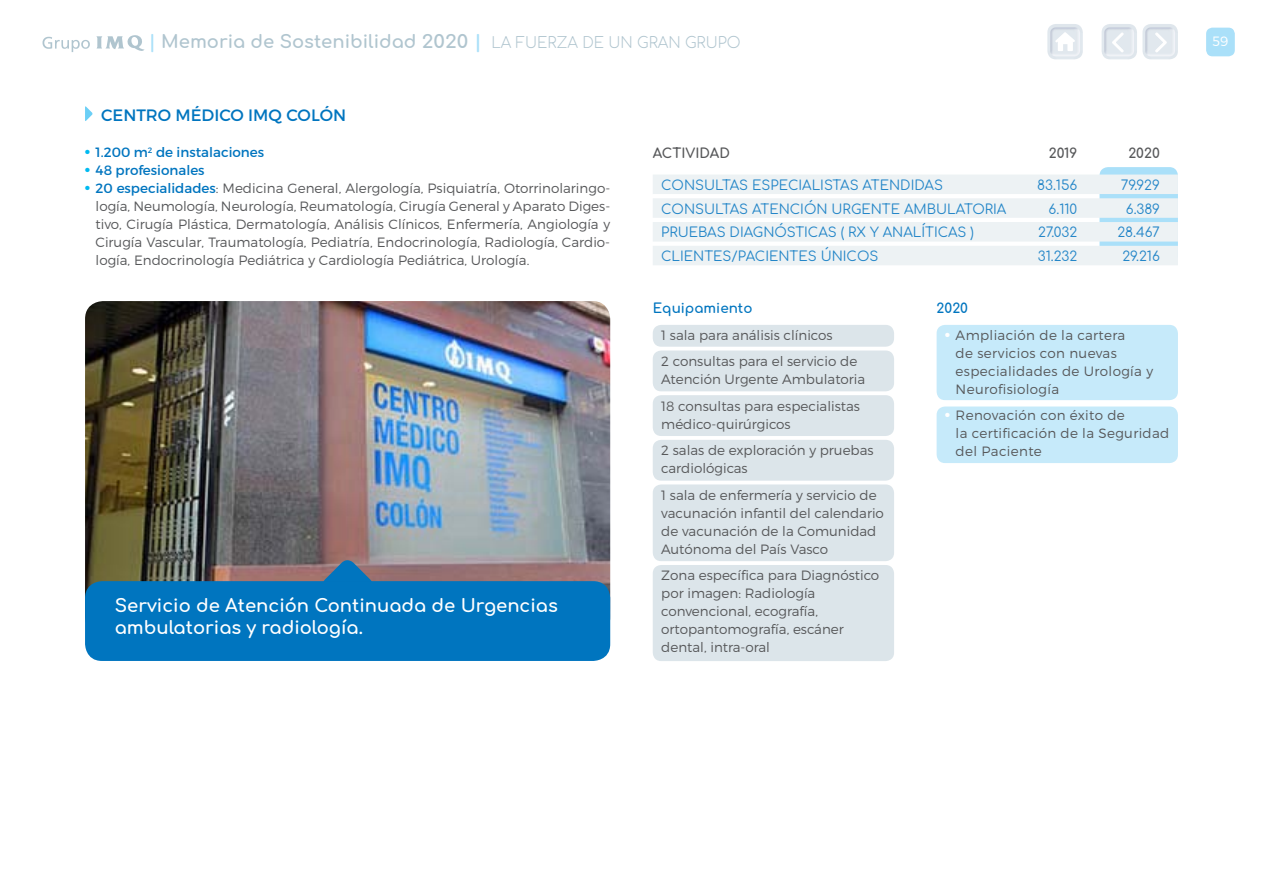
<style>
.page{position:relative;width:1263px;height:893px;background:#fff}
.page>*{position:absolute;margin:0;border:0;box-sizing:border-box;transform-origin:0 0}
.t1{font:700 18px/21.6px "Comfortaa";color:#fff}
.t2{font:700 18px "Comfortaa";color:#b0c5cf}
.t3{font:16.5px "Montserrat";color:#0075bf}
.t4{font:300 13.5px/18px "Montserrat";color:#57585a}
.t5{font:13.5px "Comfortaa";color:#2486c8}
.t6{font:300 13.5px/18px "Montserrat";letter-spacing:.025em;color:#57585a}
.t7{font:13.5px "Montserrat";color:#0075bf}
.t8{font:700 13.5px "Comfortaa";color:#57585a}
.t9{font:700 13.5px "Comfortaa";color:#0075bf}
.t10{font:300 13.5px "Montserrat";color:#fff}
.s1{color:#aae0f9}
.s2{font-weight:300;font-size:15px}
.s3{font-weight:400;color:#0075bf}
</style>
<div class="page">
<div style="left:1206px;top:28px;width:29px;height:28px;background:#aae0f9;border-radius:6px"></div>
<svg style="left:96px;top:35px;width:48px;height:16px"></svg>
<svg style="left:43px;top:37px;width:47px;height:15px"></svg>
<img style="left:1047px;top:24px;width:36px;height:35px">
<svg style="left:1055px;top:32px;width:20px;height:19px"></svg>
<svg style="left:85px;top:106px;width:8px;height:15px"></svg>
<div style="left:1099px;top:167px;width:79px;height:96px;background:#aae0f9;border-radius:9px"></div>
<div style="left:653px;top:175px;width:525px;height:19px;background:#edf2f4"></div>
<div style="left:653px;top:198px;width:525px;height:20px;background:#edf2f4"></div>
<div style="left:653px;top:222px;width:525px;height:20px;background:#edf2f4"></div>
<div style="left:653px;top:246px;width:525px;height:19px;background:#edf2f4"></div>
<div style="left:936px;top:325px;width:242px;height:75px;background:#c6eafa;border-radius:9px"></div>
<div style="left:936px;top:406px;width:242px;height:57px;background:#c6eafa;border-radius:9px"></div>
<div style="left:653px;top:325px;width:241px;height:22px;background:#dce5ea;border-radius:9px"></div>
<div style="left:653px;top:440px;width:241px;height:41px;background:#dce5ea;border-radius:9px"></div>
<div style="left:653px;top:484px;width:241px;height:77px;background:#dce5ea;border-radius:9px"></div>
<div style="left:653px;top:351px;width:241px;height:40px;background:#dce5ea;border-radius:9px"></div>
<div style="left:653px;top:395px;width:241px;height:41px;background:#dce5ea;border-radius:9px"></div>
<div style="left:653px;top:565px;width:241px;height:96px;background:#dce5ea;border-radius:9px"></div>
<img style="left:85px;top:301px;width:525px;height:293px">
<div style="left:85px;top:581px;width:525px;height:80px;background:#0075bf;border-radius:17px"></div>
<svg style="left:323px;top:557px;width:49px;height:25px"></svg>
<img style="left:1142px;top:24px;width:36px;height:35px">
<svg style="left:1154px;top:32px;width:14px;height:21px"></svg>
<img style="left:1101px;top:24px;width:36px;height:35px">
<svg style="left:1111px;top:32px;width:13px;height:21px"></svg>
<h1 class="t2" style="left:149px;top:25px;width:593px"><span class="s1">|</span> Memoria de Sostenibilidad 2020 <span class="s1">|</span> <span class="s2">LA FUERZA DE UN GRAN GRUPO</span></h1>
<p class="t10" style="left:1212px;top:33px;width:17px">59</p>
<p class="t3" style="left:101px;top:105px;width:247px">CENTRO MÉDICO IMQ COLÓN</p>
<p class="t7" style="left:85px;top:144px;width:181px"><sup>●</sup> 1.200 m<sup>2</sup> de instalaciones</p>
<p class="t7" style="left:85px;top:162px;width:121px"><sup>●</sup> 48 profesionales</p>
<p class="t4" style="left:96px;top:179px;width:516px;text-align:justify;text-indent:-11px"><sup>●</sup> <span class="s3">20 especialidades</span>: Medicina General, Alergología, Psiquiatría, Otorrinolaringo&shy;logía, Neumología, Neurología, Reumatología, Cirugía General y Aparato Diges&shy;tivo, Cirugía Plástica, Dermatología, Análisis Clínicos, Enfermería, Angiología y Cirugía Vascular, Traumatología, Pediatría, Endocrinología, Radiología, Cardio&shy;logía, Endocrinología Pediátrica y Cardiología Pediátrica, Urología.</p>
<h1 class="t1" style="left:115px;top:592px;width:444px">Servicio de Atención Continuada de Urgencias ambulatorias y radiología.</h1>
<p class="t8" style="left:653px;top:140px;width:79px">ACTIVIDAD</p>
<p class="t8" style="left:1049px;top:140px;width:30px">2019</p>
<p class="t8" style="left:1128px;top:140px;width:33px">2020</p>
<p class="t5" style="left:661px;top:173px;width:283px">CONSULTAS ESPECIALISTAS ATENDIDAS</p>
<p class="t5" style="left:1037px;top:173px;width:42px">83.156</p>
<p class="t5" style="left:1121px;top:173px;width:41px">79.929</p>
<p class="t5" style="left:661px;top:196px;width:347px">CONSULTAS ATENCIÓN URGENTE AMBULATORIA</p>
<p class="t5" style="left:1049px;top:196px;width:30px">6.110</p>
<p class="t5" style="left:1126px;top:196px;width:35px">6.389</p>
<p class="t5" style="left:661px;top:220px;width:314px">PRUEBAS DIAGNÓSTICAS ( RX Y ANALÍTICAS )</p>
<p class="t5" style="left:1038px;top:220px;width:41px">27.032</p>
<p class="t5" style="left:1117px;top:220px;width:44px">28.467</p>
<p class="t5" style="left:661px;top:244px;width:219px">CLIENTES/PACIENTES ÚNICOS</p>
<p class="t5" style="left:1038px;top:244px;width:41px">31.232</p>
<p class="t5" style="left:1122px;top:244px;width:39px">29.216</p>
<p class="t9" style="left:653px;top:296px;width:101px">Equipamiento</p>
<p class="t4" style="left:661px;top:321px;width:198px;line-height:26.5px">1 sala para análisis clínicos<br>2 consultas para el servicio de</p>
<p class="t4" style="left:661px;top:366px;width:206px;line-height:26.5px">Atención Urgente Ambulatoria<br>18 consultas para especialistas</p>
<p class="t4" style="left:661px;top:410px;width:214px;line-height:26.5px">médico-quirúrgicos<br>2 salas de exploración y pruebas</p>
<p class="t4" style="left:661px;top:455px;width:217px;line-height:26.5px">cardiológicas<br>1 sala de enfermería y servicio de</p>
<p class="t4" style="left:661px;top:503px;width:224px">vacunación infantil del calendario de vacunación de la Comunidad<br>Autónoma del País Vasco</p>
<p class="t4" style="left:661px;top:566px;width:220px">Zona específica para Diagnóstico por imagen: Radiología convencional, ecografía, ortopantomografía, escáner dental, intra-oral</p>
<p class="t9" style="left:936px;top:296px;width:33px">2020</p>
<p class="t6" style="left:956px;top:325px;width:199px;text-indent:-11px"><sup>●</sup> Ampliación de la cartera<br>de servicios con nuevas especialidades de Urología y<br>Neurofisiología</p>
<p class="t6" style="left:956px;top:406px;width:215px;text-indent:-11px"><sup>●</sup> Renovación con éxito de<br>la certificación de la Seguridad del Paciente</p>
</div>
